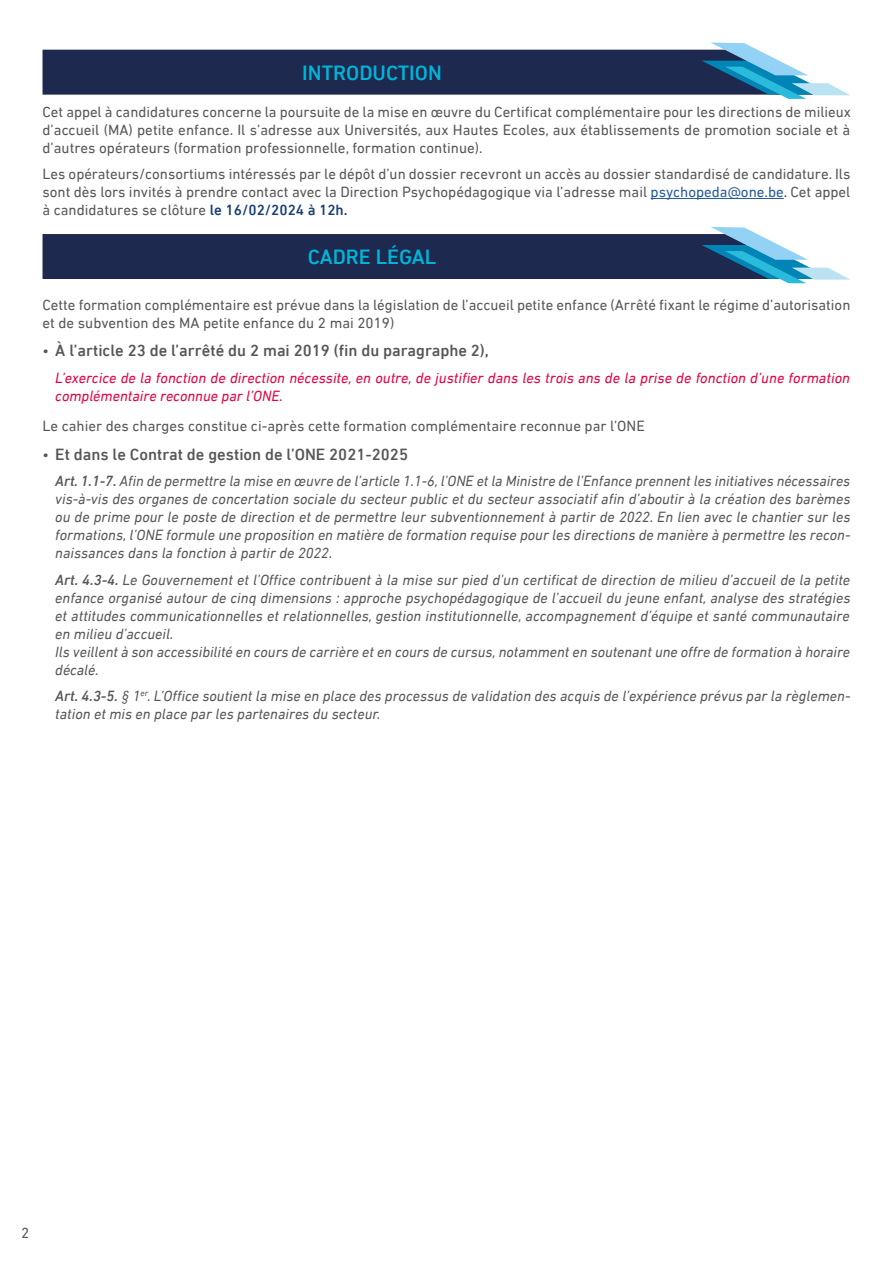
<style>
.page{position:relative;width:893px;height:1263px;background:#fff}
.page>*{position:absolute;margin:0;border:0;box-sizing:border-box;transform-origin:0 0}
.t1{font:500 21px "DIN Next LT Pro";color:#00b5d8}
.t2{font:500 16.5px "DIN Next LT Pro";color:#575756}
.Texte_puce{font:italic 15px/18px "DIN Next LT Pro";color:#575756;text-align:justify}
.Texte_courant{font:15px/18px "DIN Next LT Pro";color:#575756;text-align:justify}
.Texte_puce-2{font:italic 15px/18px "DIN Next LT Pro";color:#e50043}
.s1{color:#275b9b}
.s2{color:#193f74}
.s3{font-weight:500;color:#193f74}
.s4{font-weight:400;font-size:15px}
.s5{font-weight:500}
</style>
<div class="page">
<hr style="left:651px;top:198px;width:133px;height:1px;background:#275b9b">
<svg style="left:43px;top:43px;width:807px;height:56px"></svg>
<svg style="left:43px;top:227px;width:807px;height:56px"></svg>
<h1 class="t1" style="left:302px;top:61px;width:141px">INTRODUCTION</h1>
<p class="Texte_courant" style="left:43px;top:103px;width:810px">Cet appel à candidatures concerne la poursuite de la mise en œuvre du Certificat complémentaire pour les directions de milieux d’accueil (MA) petite enfance. Il s’adresse aux Universités, aux Hautes Ecoles, aux établissements de promotion sociale et à d’autres opérateurs (formation professionnelle, formation continue).</p>
<p class="Texte_courant" style="left:43px;top:165px;width:809px">Les opérateurs/consortiums intéressés par le dépôt d’un dossier recevront un accès au dossier standardisé de candidature. Ils sont dès lors invités à prendre contact avec la Direction Psychopédagogique via l’adresse mail <span class="s1">psychopeda@one.be</span><span class="s2">.</span> Cet appel à candidatures se clôture <span class="s3">le 16/02/2024 à 12h.</span></p>
<h1 class="t1" style="left:308px;top:245px;width:130px">CADRE LÉGAL</h1>
<p class="Texte_courant" style="left:43px;top:295px;width:809px">Cette formation complémentaire est prévue dans la législation de l’accueil petite enfance (Arrêté fixant le régime d’autorisation et de subvention des MA petite enfance du 2 mai 2019)</p>
<p class="t2" style="left:43px;top:341px;width:448px"><span class="s4">•</span> À l’article 23 de l’arrêté du 2 mai 2019 (fin du paragraphe 2),</p>
<p class="Texte_puce-2" style="left:55px;top:368px;width:796px">L’exercice de la fonction de direction nécessite, en outre, de justifier dans les trois ans de la prise de fonction d’une formation complémentaire reconnue par l’ONE.</p>
<p class="Texte_courant" style="left:43px;top:417px;width:604px">Le cahier des charges constitue ci-après cette formation complémentaire reconnue par l’ONE</p>
<p class="t2" style="left:43px;top:444px;width:367px"><span class="s4">•</span> Et dans le Contrat de gestion de l’ONE 2021-2025</p>
<p class="Texte_puce" style="left:55px;top:472px;width:797px"><span class="s5">Art. 1.1-7.</span> Afin de permettre la mise en œuvre de l’article 1.1-6, l’ONE et la Ministre de l’Enfance prennent les initiatives nécessaires vis-à-vis des organes de concertation sociale du secteur public et du secteur associatif afin d’aboutir à la création des barèmes ou de prime pour le poste de direction et de permettre leur subventionnement à partir de 2022. En lien avec le chantier sur les formations, l’ONE formule une proposition en matière de formation requise pour les directions de manière à permettre les recon&shy;naissances dans la fonction à partir de 2022.</p>
<p class="Texte_puce" style="left:55px;top:570px;width:797px"><span class="s5">Art. 4.3-4.</span> Le Gouvernement et l’Office contribuent à la mise sur pied d’un certificat de direction de milieu d’accueil de la petite enfance organisé autour de cinq dimensions : approche psychopédagogique de l’accueil du jeune enfant, analyse des stratégies et attitudes communicationnelles et relationnelles, gestion institutionnelle, accompagnement d’équipe et santé communautaire en milieu d’accueil.</p>
<p class="Texte_puce" style="left:55px;top:642px;width:796px">Ils veillent à son accessibilité en cours de carrière et en cours de cursus, notamment en soutenant une offre de formation à horaire décalé.</p>
<p class="Texte_puce" style="left:55px;top:687px;width:797px"><span class="s5">Art. 4.3-5.</span> § 1<sup>er</sup>. L’Office soutient la mise en place des processus de validation des acquis de l’expérience prévus par la règlemen&shy;tation et mis en place par les partenaires du secteur.</p>
<p class="Texte_courant" style="left:21px;top:1224px;width:10px">2</p>
</div>
